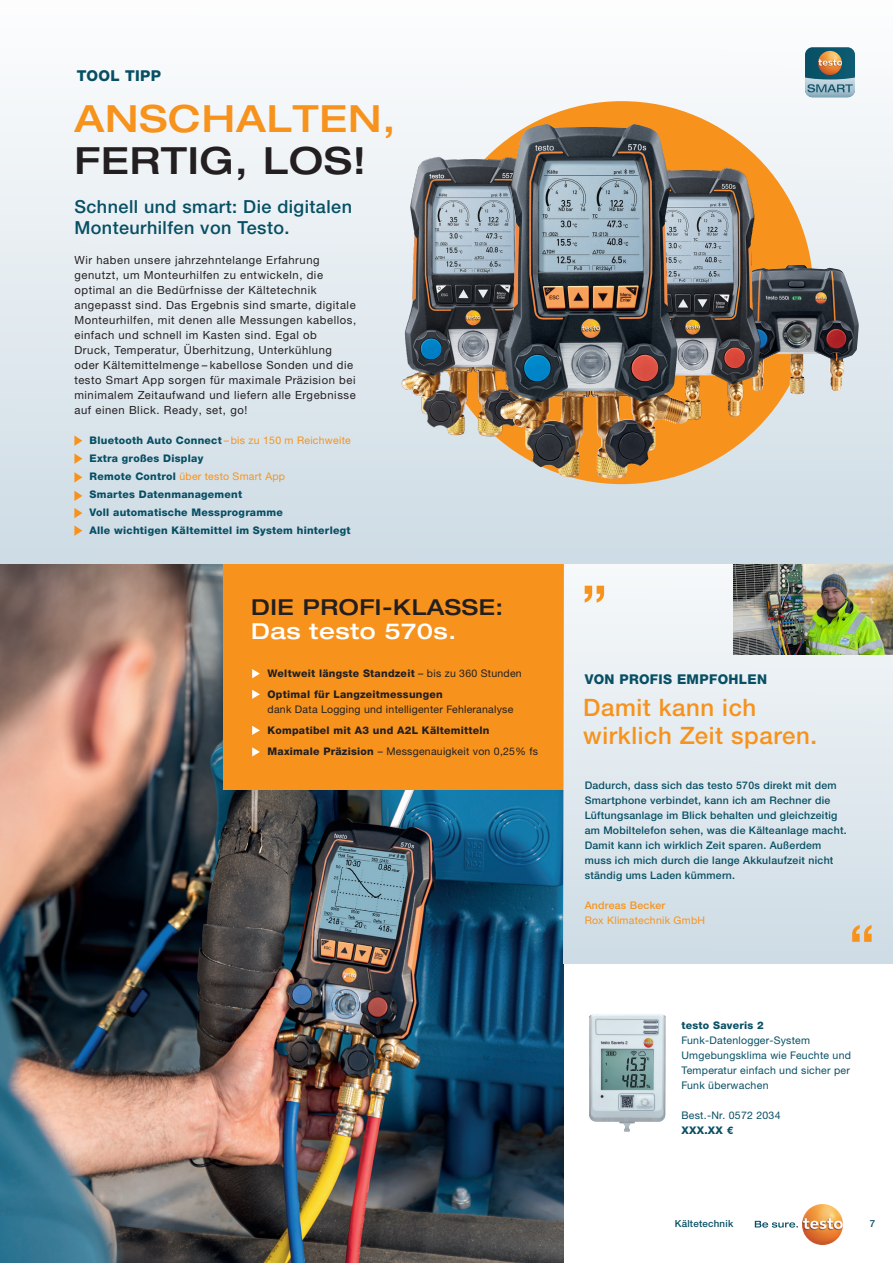
<style>
.page{position:relative;width:893px;height:1263px;background:#fff}
.page>*{position:absolute;margin:0;border:0;box-sizing:border-box;transform-origin:0 0}
.Headline_25pt{font:500 expanded 37.5px/42px "Helvetica Neue LTW1 G";letter-spacing:.025em;color:#f7931d}
.t1{font:500 24px/27.8px "Helvetica Neue LTW1 G";letter-spacing:.025em;color:#f7931d}
.Headline_16pt{font:500 expanded 22.05px/24.2px "Helvetica Neue LTW1 G";letter-spacing:.025em;color:#231f20}
.t2{font:500 18px/21px "Helvetica Neue LTW1 G";letter-spacing:.025em;color:#074f64}
.Kollumnentitel_10pt{font:800 15px "Helvetica Neue LTW1 G";letter-spacing:.025em;color:#074f64}
.t3{font:800 13.5px "Helvetica Neue LTW1 G";letter-spacing:.025em;color:#074f64}
.t4{font:11.25px/15px "Helvetica Neue LTW1 G";letter-spacing:.05em;color:#231f20}
.t5{font:500 10.5px/15px "Helvetica Neue LTW1 G";letter-spacing:.025em;color:#074f64}
.Copy_8_5_pt{font:800 10.5px "Helvetica Neue LTW1 G";letter-spacing:.025em;color:#074f64}
.t6{font:10.5px/15px "Helvetica Neue LTW1 G";letter-spacing:.025em;color:#231f20}
.OrderText_P2{font:10.5px/15px "Helvetica Neue LTW1 G";letter-spacing:.025em;color:#074f64;text-align:justify}
.t7{font:800 10.5px "Helvetica Neue LTW1 G";letter-spacing:.025em;color:#231f20}
.t8{font:10.5px/15px "Helvetica Neue LTW1 G";letter-spacing:.025em;color:#f7931d}
.Copy_7_pt{font:500 9.75px "Helvetica Neue LTW1 G";letter-spacing:.025em;color:#074f64}
.s1{color:#231f20}
.s2{font-weight:400;color:#f7931d}
.s3{font-weight:800;color:#074f64}
.s4{color:#fff}
.s5{font-weight:400}
.s6{font-weight:800}
.s7{font-weight:500}
</style>
<div class="page">
<div style="left:0;top:0;width:893px;height:564px;background:linear-gradient(to bottom,#fcfcfc,#cbd8e1)"></div>
<img style="left:0;top:564px;width:563px;height:699px">
<div style="left:223px;top:564px;width:340px;height:225px;background:#f7931d"></div>
<img style="left:589px;top:1014px;width:77px;height:118px">
<div style="left:563px;top:564px;width:330px;height:399px;background:linear-gradient(to bottom,#f6f8f9,#cedce5)"></div>
<svg style="left:755px;top:1221px;width:43px;height:6px"></svg>
<img style="left:802px;top:1204px;width:41px;height:41px;border-radius:21px">
<img style="left:733px;top:564px;width:160px;height:90px">
<svg style="left:430px;top:101px;width:383px;height:383px;background:#c37e2d"></svg>
<img style="left:788px;top:265px;width:12px;height:129px">
<svg style="left:805px;top:47px;width:50px;height:50px;background:#668689"></svg>
<img style="left:381px;top:127px;width:119px;height:319px">
<img style="left:601px;top:158px;width:187px;height:275px">
<img style="left:500px;top:124px;width:101px;height:353px">
<svg style="left:74px;top:435px;width:8px;height:11px"></svg>
<svg style="left:74px;top:491px;width:8px;height:10px"></svg>
<svg style="left:74px;top:453px;width:8px;height:11px"></svg>
<svg style="left:74px;top:508px;width:8px;height:10px"></svg>
<svg style="left:74px;top:525px;width:8px;height:11px"></svg>
<svg style="left:74px;top:472px;width:8px;height:10px"></svg>
<svg style="left:252px;top:669px;width:8px;height:9px"></svg>
<svg style="left:252px;top:690px;width:8px;height:9px"></svg>
<svg style="left:252px;top:726px;width:8px;height:9px"></svg>
<svg style="left:252px;top:747px;width:8px;height:9px"></svg>
<svg style="left:852px;top:925px;width:20px;height:17px"></svg>
<svg style="left:585px;top:586px;width:19px;height:17px"></svg>
<p class="Kollumnentitel_10pt" style="left:77px;top:67px;width:86px">TOOL TIPP</p>
<p class="Headline_25pt" style="left:74px;top:96px;width:323px">ANSCHALTEN,<br><span class="s1">FERTIG, LOS!</span></p>
<p class="t2" style="left:74px;top:196px;width:279px">Schnell und smart: Die digitalen<br>Monteurhilfen von Testo.</p>
<p class="t4" style="left:74px;top:252px;width:283px">Wir haben unsere jahrzehntelange Erfahrung genutzt, um Monteurhilfen zu entwickeln, die optimal an die Bedürfnisse der Kältetechnik angepasst sind. Das Ergebnis sind smarte, digitale Monteurhilfen, mit denen alle Messungen kabellos, einfach und schnell im Kasten sind. Egal ob<br>Druck, Temperatur, Überhitzung, Unterkühlung oder Kältemittelmenge – kabellose Sonden und die testo Smart App sorgen für maximale Präzision bei minimalem Zeitaufwand und liefern alle Ergebnisse auf einen Blick. Ready, set, go!</p>
<p class="Copy_8_5_pt" style="left:90px;top:434px;width:263px">Bluetooth Auto Connect <span class="s2">– bis zu 150 m Reichweite</span></p>
<p class="Copy_8_5_pt" style="left:90px;top:452px;width:115px">Extra großes Display</p>
<p class="t8" style="left:90px;top:469px;width:197px"><span class="s3">Remote Control</span> über testo Smart App</p>
<p class="Copy_8_5_pt" style="left:90px;top:488px;width:154px">Smartes Datenmanagement</p>
<p class="Copy_8_5_pt" style="left:90px;top:506px;width:195px">Voll automatische Messprogramme</p>
<p class="Copy_8_5_pt" style="left:90px;top:524px;width:262px">Alle wichtigen Kältemittel im System hinterlegt</p>
<p class="Headline_16pt" style="left:251px;top:594px;width:254px">DIE PROFI-KLASSE:<br><span class="s4">Das testo 570s.</span></p>
<p class="t7" style="left:268px;top:667px;width:256px">Weltweit längste Standzeit <span class="s5">– bis zu 360 Stunden</span></p>
<p class="t6" style="left:268px;top:687px;width:247px"><span class="s6">Optimal für Langzeitmessungen<br></span>dank Data Logging und intelligenter Fehleranalyse</p>
<p class="t7" style="left:268px;top:724px;width:223px">Kompatibel mit A3 und A2L Kältemitteln</p>
<p class="t6" style="left:268px;top:744px;width:272px"><span class="s6">Maximale Präzision</span> – Messgenauigkeit von 0,25% fs</p>
<p class="t3" style="left:585px;top:671px;width:184px">VON PROFIS EMPFOHLEN</p>
<p class="t1" style="left:583px;top:694px;width:235px">Damit kann ich wirklich Zeit sparen.</p>
<p class="t5" style="left:585px;top:778px;width:263px">Dadurch, dass sich das testo 570s direkt mit dem Smartphone verbindet, kann ich am Rechner die Lüftungsanlage im Blick behalten und gleichzeitig am Mobiltelefon sehen, was die Kälteanlage macht.<br>Damit kann ich wirklich Zeit sparen. Außerdem muss ich mich durch die lange Akkulaufzeit nicht ständig ums Laden kümmern.</p>
<p class="t8" style="left:585px;top:898px;width:122px"><span class="s7">Andreas Becker<br></span>Rox Klimatechnik GmbH</p>
<p class="Copy_8_5_pt" style="left:681px;top:1019px;width:84px">testo Saveris 2</p>
<p class="OrderText_P2" style="left:681px;top:1033px;width:130px">Funk-Datenlogger-System</p>
<p class="OrderText_P2" style="left:681px;top:1048px;width:171px">Umgebungsklima wie Feuchte und Temperatur einfach und sicher per Funk überwachen</p>
<p class="OrderText_P2" style="left:681px;top:1108px;width:101px">Best.-Nr. 0572 2034</p>
<p class="Copy_8_5_pt" style="left:681px;top:1124px;width:54px">XXX.XX €</p>
<p class="Copy_7_pt" style="left:675px;top:1218px;width:60px">Kältetechnik</p>
<p class="Copy_7_pt" style="left:870px;top:1218px;width:7px">7</p>
</div>
